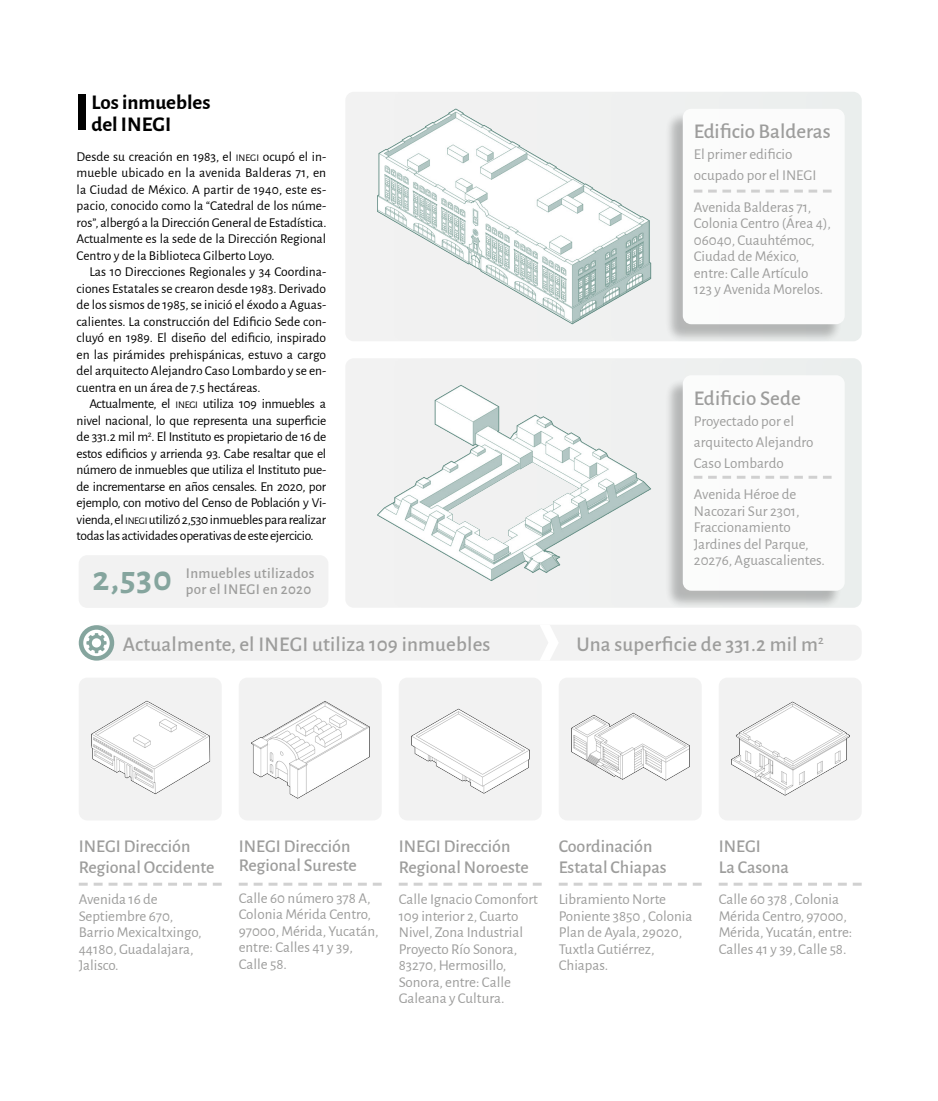
<style>
.page{position:relative;width:938px;height:1101px;background:#fff}
.page>*{position:absolute;margin:0;border:0;box-sizing:border-box;transform-origin:0 0}
.t1{font:700 36px "Alegreya Sans";color:#85a59e}
.t2{font:500 21px "Alegreya Sans";letter-spacing:.01em;color:#9d9d9c}
.t3{font:700 21px/22.5px "Alegreya Sans";color:#000}
.t4{font:500 18px/21px "Alegreya Sans";color:#9d9d9c}
.t5{font:15px/16.5px "Alegreya Sans";color:#9d9d9c}
.t6{font:500 15px "Alegreya Sans";letter-spacing:.02em;color:#9d9d9c}
.t7{font:13.5px/16.5px "Alegreya Sans";color:#000;text-align:justify}
.s1{font-size:10.2px}
</style>
<div class="page">
<div style="left:79px;top:94px;width:7px;height:36px;background:#000"></div>
<div style="left:79px;top:555px;width:249px;height:53px;background:#f2f2f2;border-radius:9px"></div>
<div style="left:345px;top:92px;width:516px;height:249px;background:#f0f1f1;border-radius:9px"></div>
<div style="left:664px;top:111px;width:178px;height:232px;background:#000;opacity:.3"></div>
<div style="left:682px;top:109px;width:162px;height:215px;background:#fff;border-radius:9px"></div>
<svg style="left:693px;top:190px;width:138px;height:3px"></svg>
<img style="left:377px;top:109px;width:274px;height:215px">
<div style="left:345px;top:358px;width:516px;height:250px;background:#f1f1f1;border-radius:9px"></div>
<div style="left:664px;top:378px;width:178px;height:231px;background:#000;opacity:.3"></div>
<div style="left:682px;top:375px;width:162px;height:216px;background:#fff;border-radius:9px"></div>
<svg style="left:693px;top:476px;width:138px;height:3px"></svg>
<img style="left:377px;top:385px;width:274px;height:196px">
<div style="left:79px;top:678px;width:143px;height:142px;background:#f2f2f2;border-radius:9px"></div>
<svg style="left:79px;top:883px;width:143px;height:3px"></svg>
<img style="left:91px;top:700px;width:120px;height:94px">
<svg style="left:398px;top:883px;width:143px;height:3px"></svg>
<div style="left:398px;top:678px;width:143px;height:142px;background:#f2f2f2;border-radius:9px"></div>
<img style="left:411px;top:708px;width:119px;height:86px">
<svg style="left:718px;top:883px;width:143px;height:3px"></svg>
<div style="left:718px;top:678px;width:143px;height:142px;background:#f2f2f2;border-radius:9px"></div>
<img style="left:731px;top:701px;width:119px;height:95px">
<div style="left:239px;top:678px;width:142px;height:142px;background:#f2f2f2;border-radius:9px"></div>
<svg style="left:239px;top:883px;width:142px;height:3px"></svg>
<img style="left:251px;top:701px;width:119px;height:98px">
<svg style="left:558px;top:883px;width:143px;height:3px"></svg>
<div style="left:558px;top:678px;width:143px;height:142px;background:#f2f2f2;border-radius:9px"></div>
<img style="left:571px;top:712px;width:119px;height:69px">
<div style="left:91px;top:625px;width:770px;height:36px;background:#f2f2f2;border-radius:9px"></div>
<svg style="left:540px;top:625px;width:18px;height:35px"></svg>
<svg style="left:81px;top:627px;width:31px;height:31px"></svg>
<div style="left:79px;top:625px;width:35px;height:36px;border:4px solid #85a59e;border-radius:50%"></div>
<svg style="left:86px;top:641px;width:20px;height:4px"></svg>
<svg style="left:88px;top:635px;width:17px;height:16px"></svg>
<hr style="left:95px;top:633px;width:3px;height:20px;background:#85a59e">
<div style="left:92px;top:638px;width:9px;height:10px;background:#fff;border-radius:50%"></div>
<h2 class="t3" style="left:91px;top:89px;width:121px">Los inmuebles del INEGI</h2>
<p class="t7" style="left:77px;top:148px;width:251px">Desde su creación en 1983, el <span class="s1">INEGI</span> ocupó el in&shy;mueble ubicado en la avenida Balderas 71, en la Ciudad de México. A partir de 1940, este es&shy;pacio, conocido como la “Catedral de los núme&shy;ros”, albergó a la Dirección General de Estadística.<br>Actualmente es la sede de la Dirección Regional Centro y de la Biblioteca Gilberto Loyo.</p>
<p class="t7" style="left:77px;top:263px;width:251px;text-indent:13px">Las 10 Direcciones Regionales y 34 Coordina&shy;ciones Estatales se crearon desde 1983. Derivado de los sismos de 1985, se inició el éxodo a Aguas&shy;calientes. La construcción del Edificio Sede con&shy;cluyó en 1989. El diseño del edificio, inspirado en las pirámides prehispánicas, estuvo a cargo del arquitecto Alejandro Caso Lombardo y se en&shy;cuentra en un área de 7.5 hectáreas.</p>
<p class="t7" style="left:77px;top:395px;width:251px;text-indent:13px">Actualmente, el <span class="s1">INEGI</span> utiliza 109 inmuebles a nivel nacional, lo que representa una superficie de 331.2 mil m<sup>2</sup>. El Instituto es propietario de 16 de estos edificios y arrienda 93. Cabe resaltar que el número de inmuebles que utiliza el Instituto pue&shy;de incrementarse en años censales. En 2020, por ejemplo, con motivo del Censo de Población y Vi&shy;vienda, el <span class="s1">INEGI</span> utilizó 2,530 inmuebles para realizar todas las actividades operativas de este ejercicio.</p>
<h1 class="t1" style="left:93px;top:552px;width:81px">2,530</h1>
<p class="t6" style="left:186px;top:562px;width:130px">Inmuebles utilizados</p>
<p class="t6" style="left:186px;top:579px;width:127px">por el INEGI en 2020</p>
<h2 class="t2" style="left:693px;top:117px;width:138px">Edificio Balderas</h2>
<p class="t5" style="left:693px;top:143px;width:124px;line-height:21px">El primer edificio ocupado por el INEGI</p>
<p class="t5" style="left:693px;top:198px;width:138px">Avenida Balderas 71,<br>Colonia Centro (Área 4),<br>06040, Cuauhtémoc,<br>Ciudad de México, entre: Calle Artículo<br>123 y Avenida Morelos.</p>
<h2 class="t2" style="left:693px;top:383px;width:109px">Edificio Sede</h2>
<p class="t5" style="left:693px;top:410px;width:121px;line-height:21px">Proyectado por el arquitecto Alejandro<br>Caso Lombardo</p>
<p class="t5" style="left:693px;top:486px;width:132px">Avenida Héroe de<br>Nacozari Sur 2301,<br>Fraccionamiento<br>Jardines del Parque,<br>20276, Aguascalientes.</p>
<h2 class="t2" style="left:123px;top:629px;width:369px">Actualmente, el INEGI utiliza 109 inmuebles</h2>
<h2 class="t2" style="left:576px;top:629px;width:249px">Una superficie de 331.2 mil m<sup>2</sup></h2>
<h3 class="t4" style="left:79px;top:835px;width:137px">INEGI Dirección<br>Regional Occidente</h3>
<p class="t5" style="left:79px;top:891px;width:124px">Avenida 16 de<br>Septiembre 670,<br>Barrio Mexicaltxingo,<br>44180, Guadalajara,<br>Jalisco.</p>
<h3 class="t4" style="left:239px;top:835px;width:119px;line-height:19.5px">INEGI Dirección<br>Regional Sureste</h3>
<p class="t5" style="left:239px;top:889px;width:141px">Calle 60 número 378 A,<br>Colonia Mérida Centro,<br>97000, Mérida, Yucatán, entre: Calles 41 y 39,<br>Calle 58.</p>
<h3 class="t4" style="left:398px;top:835px;width:131px">INEGI Dirección<br>Regional Noroeste</h3>
<p class="t5" style="left:398px;top:891px;width:141px">Calle Ignacio Comonfort<br>109 interior 2, Cuarto<br>Nivel, Zona Industrial<br>Proyecto Río Sonora,<br>83270, Hermosillo,<br>Sonora, entre: Calle<br>Galeana y Cultura.</p>
<h3 class="t4" style="left:558px;top:835px;width:109px">Coordinación<br>Estatal Chiapas</h3>
<p class="t5" style="left:558px;top:891px;width:135px">Libramiento Norte<br>Poniente 3850 , Colonia<br>Plan de Ayala, 29020,<br>Tuxtla Gutiérrez,<br>Chiapas.</p>
<h3 class="t4" style="left:718px;top:835px;width:72px">INEGI<br>La Casona</h3>
<p class="t5" style="left:718px;top:891px;width:135px">Calle 60 378 , Colonia<br>Mérida Centro, 97000,<br>Mérida, Yucatán, entre:<br>Calles 41 y 39, Calle 58.</p>
</div>
